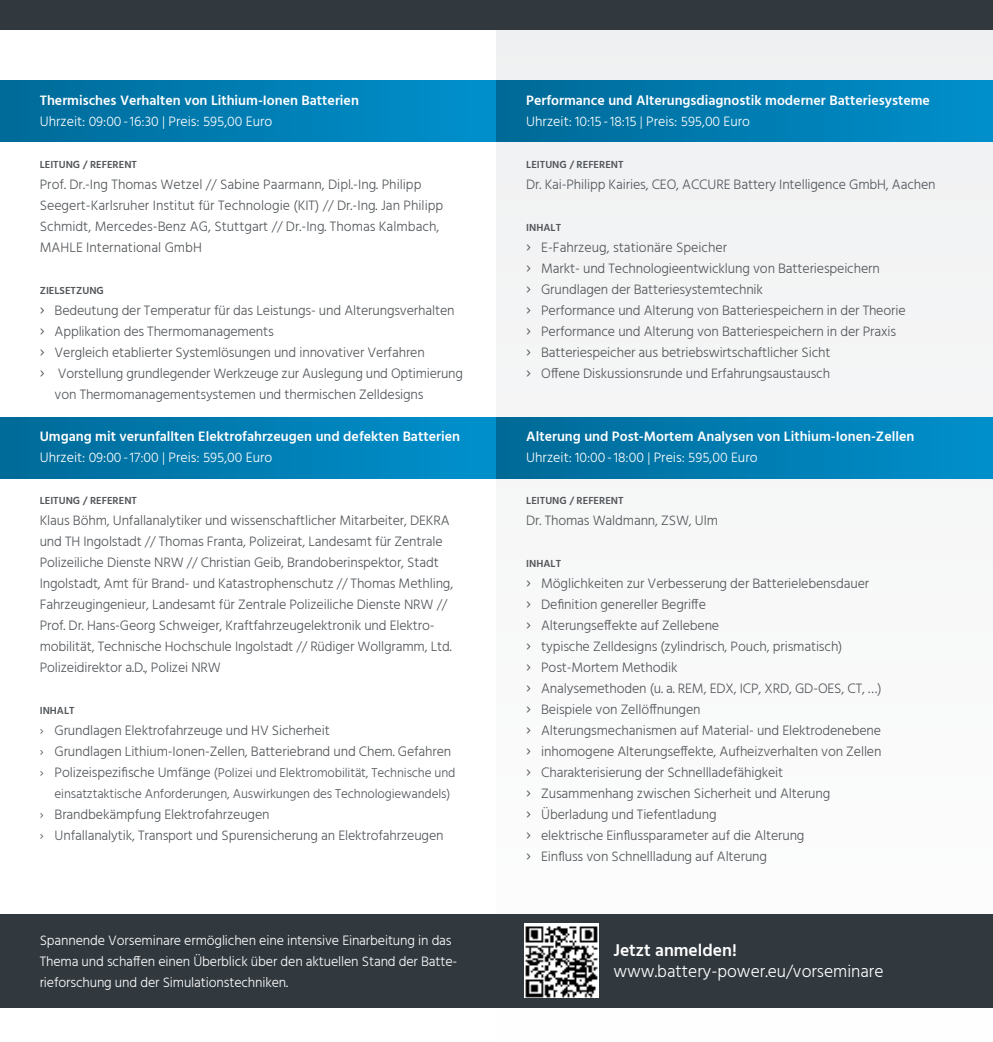
<style>
.page{position:relative;width:993px;height:1042px;background:#fff}
.page>*{position:absolute;margin:0;border:0;box-sizing:border-box;transform-origin:0 0}
.t1{font:300 17.5px/21px "Hind";color:#fff}
.t2{font:300 14px/21px "Hind";letter-spacing:-.01em;color:#52565a}
.t3{font:600 14px/21px "Hind";color:#fff}
.t4{font:300 14px/21px "Hind";letter-spacing:-.01em;color:#fff}
.t5{font:300 13.12px/21px "Hind";letter-spacing:-.01em;color:#52565a}
.t6{font:600 10.5px "Hind";color:#52565a}
.s1{font-weight:300}
.s2{font-size:17.5px}
.s3{font-size:14px}
.s4{font-weight:600}
</style>
<div class="page">
<div style="left:0;top:914px;width:501px;height:94px;background:#31393f"></div>
<div style="left:496px;top:0;width:496px;height:1042px;background:#f7f7f8"></div>
<div style="left:0;top:0;width:992px;height:30px;background:#31393f"></div>
<div style="left:496px;top:914px;width:496px;height:94px;background:#31393f"></div>
<div style="left:0;top:417px;width:496px;height:62px;background:#008fcb"></div>
<div style="left:0;top:417px;width:467px;height:62px;background:linear-gradient(to right,#006a98,#008eca)"></div>
<div style="left:0;top:80px;width:496px;height:61px;background:#008fcb"></div>
<div style="left:0;top:80px;width:467px;height:61px;background:linear-gradient(to right,#006a98,#008eca)"></div>
<div style="left:496px;top:80px;width:496px;height:61px;background:#008fcb"></div>
<div style="left:496px;top:80px;width:482px;height:61px;background:linear-gradient(to right,#006996,#008eca)"></div>
<div style="left:496px;top:417px;width:496px;height:62px;background:#008fcb"></div>
<div style="left:496px;top:417px;width:482px;height:62px;background:linear-gradient(to right,#006996,#008eca)"></div>
<img style="left:524px;top:924px;width:74px;height:74px">
<p class="t3" style="left:40px;top:91px;width:320px">Thermisches Verhalten von Lithium-Ionen Batterien<br><span class="s1">Uhrzeit: 09:00-16:30 | Preis: 595,00 Euro</span></p>
<p class="t6" style="left:40px;top:157px;width:99px">LEITUNG / REFERENT</p>
<p class="t2" style="left:40px;top:175px;width:405px">Prof. Dr.-Ing Thomas Wetzel // Sabine Paarmann, Dipl.-Ing. Philipp Seegert-Karlsruher Institut für Technologie (KIT) // Dr.-Ing. Jan Philipp Schmidt, Mercedes-Benz AG, Stuttgart // Dr.-Ing. Thomas Kalmbach, MAHLE International GmbH</p>
<p class="t6" style="left:40px;top:283px;width:66px">ZIELSETZUNG</p>
<p class="t2" style="left:40px;top:301px;width:416px"><span class="s2">›</span> Bedeutung der Temperatur für das Leistungs- und Alterungsverhalten</p>
<p class="t2" style="left:40px;top:322px;width:235px"><span class="s2">›</span> Applikation des Thermomanagements</p>
<p class="t2" style="left:40px;top:343px;width:386px"><span class="s2">›</span> Vergleich etablierter Systemlösungen und innovativer Verfahren</p>
<p class="t2" style="left:40px;top:364px;width:424px"><span class="s2">›</span> Vorstellung grundlegender Werkzeuge zur Auslegung und Optimierung</p>
<p class="t2" style="left:55px;top:385px;width:370px">von Thermomanagementsystemen und thermischen Zelldesigns</p>
<p class="t3" style="left:40px;top:427px;width:421px">Umgang mit verunfallten Elektrofahrzeugen und defekten Batterien<br><span class="s1">Uhrzeit: 09:00-17:00 | Preis: 595,00 Euro</span></p>
<p class="t6" style="left:40px;top:493px;width:99px">LEITUNG / REFERENT</p>
<p class="t2" style="left:40px;top:511px;width:415px">Klaus Böhm, Unfallanalytiker und wissenschaftlicher Mitarbeiter, DEKRA und TH Ingolstadt // Thomas Franta, Polizeirat, Landesamt für Zentrale Polizeiliche Dienste NRW // Christian Geib, Brandoberinspektor, Stadt Ingolstadt, Amt für Brand- und Katastrophenschutz // Thomas Methling, Fahrzeugingenieur, Landesamt für Zentrale Polizeiliche Dienste NRW // Prof. Dr. Hans-Georg Schweiger, Kraftfahrzeugelektronik und Elektro&shy;mobilität, Technische Hochschule Ingolstadt // Rüdiger Wollgramm, Ltd.<br>Polizeidirektor a.D., Polizei NRW</p>
<p class="t6" style="left:40px;top:703px;width:36px">INHALT</p>
<p class="t2" style="left:40px;top:721px;width:413px">› Grundlagen Elektrofahrzeuge und HV Sicherheit<br>› Grundlagen Lithium-Ionen-Zellen, Batteriebrand und Chem. Gefahren</p>
<p class="t5" style="left:55px;top:763px;width:402px;text-indent:-15px"><span class="s3">› Polizeispezifische Umfänge</span> (Polizei und Elektromobilität, Technische und einsatztaktische Anforderungen, Auswirkungen des Technologiewandels)</p>
<p class="t2" style="left:40px;top:805px;width:405px">› Brandbekämpfung Elektrofahrzeugen<br>› Unfallanalytik, Transport und Spurensicherung an Elektrofahrzeugen</p>
<p class="t4" style="left:40px;top:931px;width:419px">Spannende Vorseminare ermöglichen eine intensive Einarbeitung in das<br>Thema und schaffen einen Überblick über den aktuellen Stand der Batte&shy;rieforschung und der Simulationstechniken.</p>
<p class="t3" style="left:526px;top:91px;width:405px">Performance und Alterungsdiagnostik moderner Batteriesysteme<br><span class="s1">Uhrzeit: 10:15-18:15 | Preis: 595,00 Euro</span></p>
<p class="t6" style="left:526px;top:157px;width:99px">LEITUNG / REFERENT</p>
<p class="t2" style="left:526px;top:175px;width:411px">Dr. Kai-Philipp Kairies, CEO, ACCURE Battery Intelligence GmbH, Aachen</p>
<p class="t6" style="left:526px;top:220px;width:36px">INHALT</p>
<p class="t2" style="left:526px;top:238px;width:381px"><span class="s2">›</span> E-Fahrzeug, stationäre Speicher<br><span class="s2">›</span> Markt- und Technologieentwicklung von Batteriespeichern<br><span class="s2">›</span> Grundlagen der Batteriesystemtechnik<br><span class="s2">›</span> Performance und Alterung von Batteriespeichern in der Theorie <span class="s2">›</span> Performance und Alterung von Batteriespeichern in der Praxis<br><span class="s2">›</span> Batteriespeicher aus betriebswirtschaftlicher Sicht<br><span class="s2">›</span> Offene Diskussionsrunde und Erfahrungsaustausch</p>
<p class="t3" style="left:526px;top:427px;width:389px">Alterung und Post-Mortem Analysen von Lithium-Ionen-Zellen<br><span class="s1">Uhrzeit: 10:00-18:00 | Preis: 595,00 Euro</span></p>
<p class="t6" style="left:526px;top:493px;width:99px">LEITUNG / REFERENT</p>
<p class="t2" style="left:526px;top:511px;width:193px">Dr. Thomas Waldmann, ZSW, Ulm</p>
<p class="t6" style="left:526px;top:556px;width:36px">INHALT</p>
<p class="t2" style="left:526px;top:574px;width:357px"><span class="s2">›</span> Möglichkeiten zur Verbesserung der Batterielebensdauer<br><span class="s2">›</span> Definition genereller Begriffe<br><span class="s2">›</span> Alterungseffekte auf Zellebene<br><span class="s2">›</span> typische Zelldesigns (zylindrisch, Pouch, prismatisch)<br><span class="s2">›</span> Post-Mortem Methodik<br><span class="s2">›</span> Analysemethoden (u. a. REM, EDX, ICP, XRD, GD-OES, CT, …) <span class="s2">›</span> Beispiele von Zellöffnungen<br><span class="s2">›</span> Alterungsmechanismen auf Material- und Elektrodenebene <span class="s2">›</span> inhomogene Alterungseffekte, Aufheizverhalten von Zellen <span class="s2">›</span> Charakterisierung der Schnellladefähigkeit<br><span class="s2">›</span> Zusammenhang zwischen Sicherheit und Alterung<br><span class="s2">›</span> Überladung und Tiefentladung<br><span class="s2">›</span> elektrische Einflussparameter auf die Alterung<br><span class="s2">›</span> Einfluss von Schnellladung auf Alterung</p>
<p class="t1" style="left:613px;top:941px;width:271px"><span class="s4">Jetzt anmelden! </span>www.battery-power.eu/vorseminare</p>
</div>
